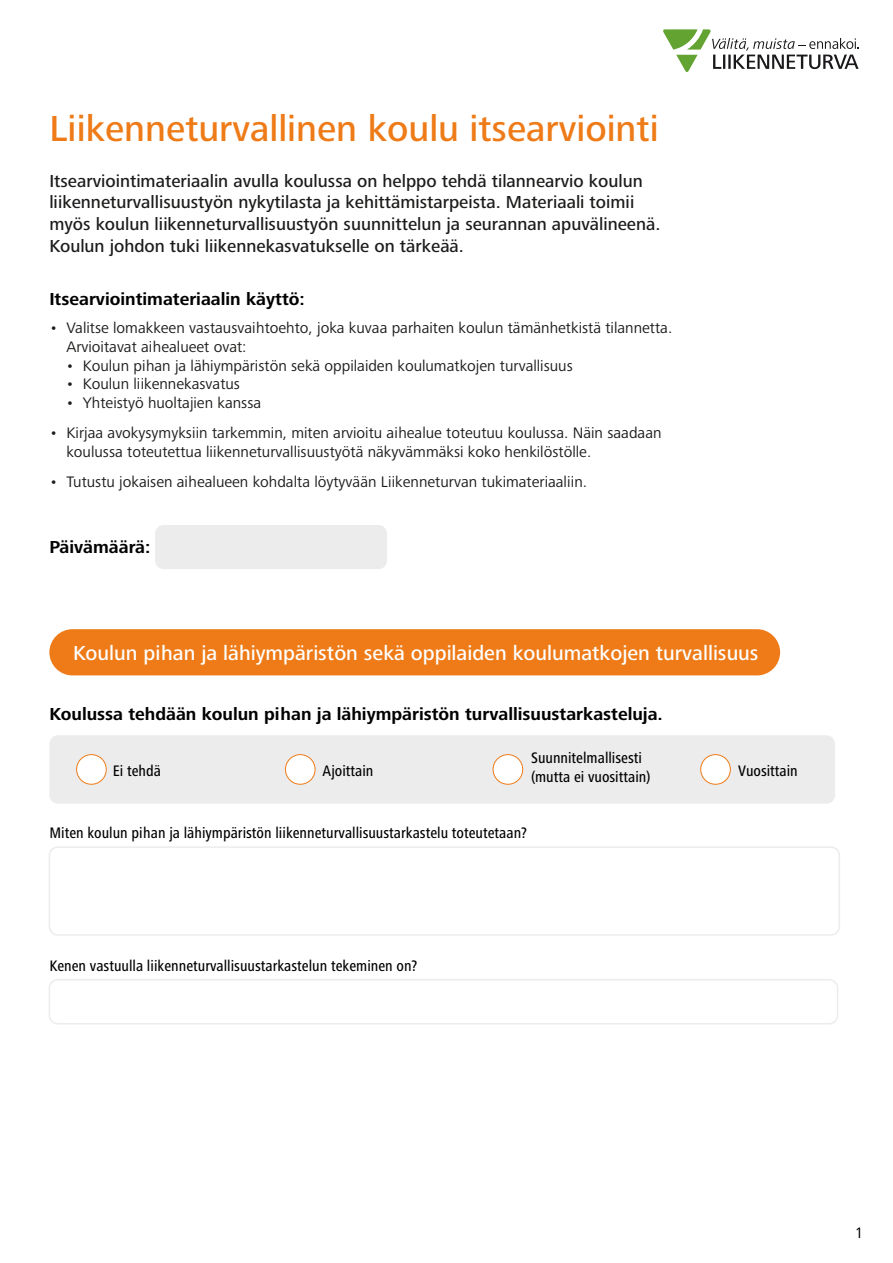
<style>
.page{position:relative;width:893px;height:1263px;background:#fff}
.page>*{position:absolute;margin:0;border:0;box-sizing:border-box;transform-origin:0 0}
.t1{font:500 37.5px "Frutiger Next Pro";color:#ee7b17}
.t2{font:500 21px "Frutiger Next Pro";color:#fff}
.t3{font:500 18px/21.6px "Frutiger Next Pro";color:#1c1c1b}
.t4{font:700 18px "Frutiger Next Pro";color:#000}
.t5{font:15.75px/18.9px "Frutiger Next Pro";color:#1c1c1b}
.t6{font:500 condensed 15.75px/18.9px "Frutiger Next Pro";color:#000}
.t7{font:15.75px "Frutiger Next Pro";color:#000}
</style>
<div class="page">
<div style="left:155px;top:525px;width:232px;height:44px;background:#ececec;border-radius:9px"></div>
<svg style="left:663px;top:29px;width:196px;height:43px"></svg>
<div style="left:49px;top:629px;width:731px;height:46px;background:#ee7b17;border-radius:23px"></div>
<div style="left:49px;top:735px;width:786px;height:69px;background:#ececec;border-radius:9px"></div>
<div style="left:77px;top:755px;width:29px;height:29px;background:#fff;border-radius:50%"></div>
<div style="left:76px;top:754px;width:31px;height:31px;border:1px solid #ee7b17;border-radius:50%"></div>
<div style="left:285px;top:755px;width:30px;height:29px;background:#fff;border-radius:50%"></div>
<div style="left:285px;top:754px;width:30px;height:31px;border:1px solid #ee7b17;border-radius:50%"></div>
<div style="left:493px;top:755px;width:30px;height:29px;background:#fff;border-radius:50%"></div>
<div style="left:493px;top:754px;width:30px;height:31px;border:1px solid #ee7b17;border-radius:50%"></div>
<div style="left:701px;top:755px;width:29px;height:29px;background:#fff;border-radius:50%"></div>
<div style="left:700px;top:754px;width:31px;height:31px;border:1px solid #ee7b17;border-radius:50%"></div>
<div style="left:49px;top:846px;width:791px;height:90px;border:2px solid #ececec;border-radius:9px"></div>
<div style="left:49px;top:979px;width:789px;height:45px;border:2px solid #ececec;border-radius:9px"></div>
<h1 class="t1" style="left:49px;top:107px;width:611px">Liikenneturvallinen koulu itsearviointi</h1>
<p class="t3" style="left:49px;top:170px;width:613px">Itsearviointimateriaalin avulla koulussa on helppo tehdä tilannearvio koulun liikenneturvallisuustyön nykytilasta ja kehittämistarpeista. Materiaali toimii myös koulun liikenneturvallisuustyön suunnittelun ja seurannan apuvälineenä.<br>Koulun johdon tuki liikennekasvatukselle on tärkeää.</p>
<p class="t4" style="left:49px;top:289px;width:257px">Itsearviointimateriaalin käyttö:</p>
<p class="t5" style="left:66px;top:318px;width:607px;text-indent:-17px">• Valitse lomakkeen vastausvaihtoehto, joka kuvaa parhaiten koulun tämänhetkistä tilannetta.<br>Arvioitavat aihealueet ovat:</p>
<p class="t5" style="left:66px;top:356px;width:508px">• Koulun pihan ja lähiympäristön sekä oppilaiden koulumatkojen turvallisuus</p>
<p class="t5" style="left:66px;top:375px;width:176px">• Koulun liikennekasvatus</p>
<p class="t5" style="left:66px;top:394px;width:197px">• Yhteistyö huoltajien kanssa</p>
<p class="t5" style="left:66px;top:424px;width:597px;text-indent:-17px">• Kirjaa avokysymyksiin tarkemmin, miten arvioitu aihealue toteutuu koulussa. Näin saadaan koulussa toteutettua liikenneturvallisuustyötä näkyvämmäksi koko henkilöstölle.</p>
<p class="t5" style="left:49px;top:473px;width:539px">• Tutustu jokaisen aihealueen kohdalta löytyvään Liikenneturvan tukimateriaaliin.</p>
<p class="t4" style="left:49px;top:537px;width:102px">Päivämäärä:</p>
<h2 class="t2" style="left:73px;top:641px;width:687px">Koulun pihan ja lähiympäristön sekä oppilaiden koulumatkojen turvallisuus</h2>
<p class="t4" style="left:49px;top:704px;width:615px">Koulussa tehdään koulun pihan ja lähiympäristön turvallisuustarkasteluja.</p>
<p class="t6" style="left:113px;top:761px;width:50px">Ei tehdä</p>
<p class="t6" style="left:322px;top:761px;width:52px">Ajoittain</p>
<p class="t6" style="left:531px;top:749px;width:121px">Suunnitelmallisesti (mutta ei vuosittain)</p>
<p class="t6" style="left:49px;top:823px;width:479px">Miten koulun pihan ja lähiympäristön liikenneturvallisuustarkastelu toteutetaan?</p>
<p class="t6" style="left:49px;top:956px;width:370px">Kenen vastuulla liikenneturvallisuustarkastelun tekeminen on?</p>
<p class="t6" style="left:738px;top:761px;width:61px">Vuosittain</p>
<p class="t7" style="left:855px;top:1224px;width:10px">1</p>
</div>
